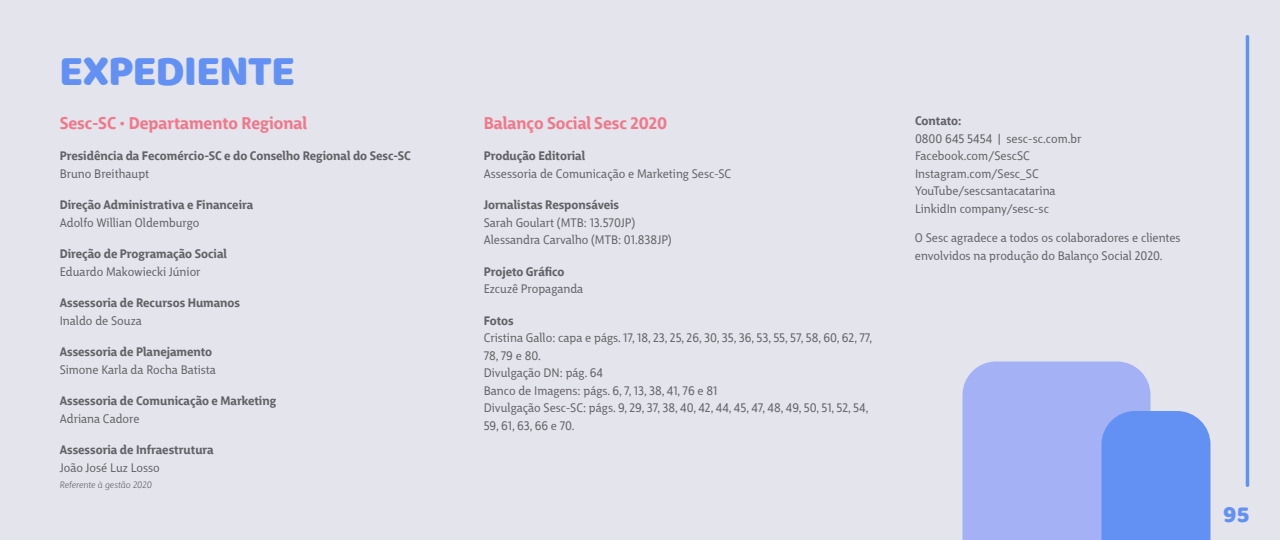
<style>
.page{position:relative;width:1280px;height:540px;background:#e3e4ec}
.page>*{position:absolute;margin:0;border:0;box-sizing:border-box;transform-origin:0 0}
.t1{font:44px "Baloo";letter-spacing:-.025em;color:#6391f3}
.t2{font:24px "Baloo";color:#6391f3}
.t3{font:700 16.5px "Big City Grotesque Pro";color:#f1788b}
.t4{font:12px/17.5px "Big City Grotesque Pro";color:#626266}
.t5{font:700 12px "Big City Grotesque Pro";color:#626266}
.t6{font:italic 9px "Big City Grotesque Pro";color:#626266}
</style>
<div class="page">
<hr style="left:1246px;top:35px;width:3px;height:452px;background:#6391f3;border-radius:2px">
<div style="left:962px;top:362px;width:188px;height:178px;background:#a4b1f5"></div>
<div style="left:1102px;top:411px;width:108px;height:129px;background:#6391f3"></div>
<h1 class="t1" style="left:59px;top:44px;width:238px">EXPEDIENTE</h1>
<h3 class="t3" style="left:60px;top:109px;width:249px">Sesc-SC • Departamento Regional</h3>
<p class="t5" style="left:60px;top:146px;width:353px">Presidência da Fecomércio-SC e do Conselho Regional do Sesc-SC</p>
<p class="t4" style="left:60px;top:164px;width:91px">Bruno Breithaupt</p>
<p class="t5" style="left:60px;top:195px;width:195px">Direção Administrativa e Financeira</p>
<p class="t4" style="left:60px;top:213px;width:141px">Adolfo Willian Oldemburgo</p>
<p class="t5" style="left:60px;top:244px;width:169px">Direção de Programação Social</p>
<p class="t4" style="left:60px;top:262px;width:142px">Eduardo Makowiecki Júnior</p>
<p class="t5" style="left:60px;top:293px;width:182px">Assessoria de Recursos Humanos</p>
<p class="t4" style="left:60px;top:311px;width:84px">Inaldo de Souza</p>
<p class="t5" style="left:60px;top:342px;width:154px">Assessoria de Planejamento</p>
<p class="t4" style="left:60px;top:360px;width:158px">Simone Karla da Rocha Batista</p>
<p class="t5" style="left:60px;top:391px;width:218px">Assessoria de Comunicação e Marketing</p>
<p class="t4" style="left:60px;top:409px;width:81px">Adriana Cadore</p>
<p class="t5" style="left:60px;top:440px;width:156px">Assessoria de Infraestrutura</p>
<p class="t4" style="left:60px;top:458px;width:102px">João José Luz Losso</p>
<p class="t6" style="left:60px;top:478px;width:94px">Referente à gestão 2020</p>
<h3 class="t3" style="left:484px;top:109px;width:185px">Balanço Social Sesc 2020</h3>
<p class="t5" style="left:484px;top:146px;width:103px">Produção Editorial</p>
<p class="t4" style="left:484px;top:164px;width:249px">Assessoria de Comunicação e Marketing Sesc-SC</p>
<p class="t5" style="left:484px;top:195px;width:137px">Jornalistas Responsáveis</p>
<p class="t4" style="left:484px;top:213px;width:189px">Sarah Goulart (MTB: 13.570JP)<br>Alessandra Carvalho (MTB: 01.838JP)</p>
<p class="t5" style="left:484px;top:262px;width:82px">Projeto Gráfico</p>
<p class="t4" style="left:484px;top:279px;width:101px">Ezcuzê Propaganda</p>
<p class="t5" style="left:484px;top:311px;width:31px">Fotos</p>
<p class="t4" style="left:484px;top:328px;width:390px">Cristina Gallo: capa e págs. 17, 18, 23, 25, 26, 30, 35, 36, 53, 55, 57, 58, 60, 62, 77, 78, 79 e 80.<br>Divulgação DN: pág. 64<br>Banco de Imagens: págs. 6, 7, 13, 38, 41, 76 e 81<br>Divulgação Sesc-SC: págs. 9, 29, 37, 38, 40, 42, 44, 45, 47, 48, 49, 50, 51, 52, 54, 59, 61, 63, 66 e 70.</p>
<p class="t5" style="left:915px;top:111px;width:48px">Contato:</p>
<p class="t4" style="left:915px;top:129px;width:168px">0800 645 5454 | sesc-sc.com.br<br>Facebook.com/SescSC<br>Instagram.com/Sesc_SC<br>YouTube/sescsantacatarina<br>LinkidIn company/sesc-sc</p>
<p class="t4" style="left:915px;top:228px;width:267px">O Sesc agradece a todos os colaboradores e clientes envolvidos na produção do Balanço Social 2020.</p>
<h2 class="t2" style="left:1223px;top:500px;width:27px">95</h2>
</div>
